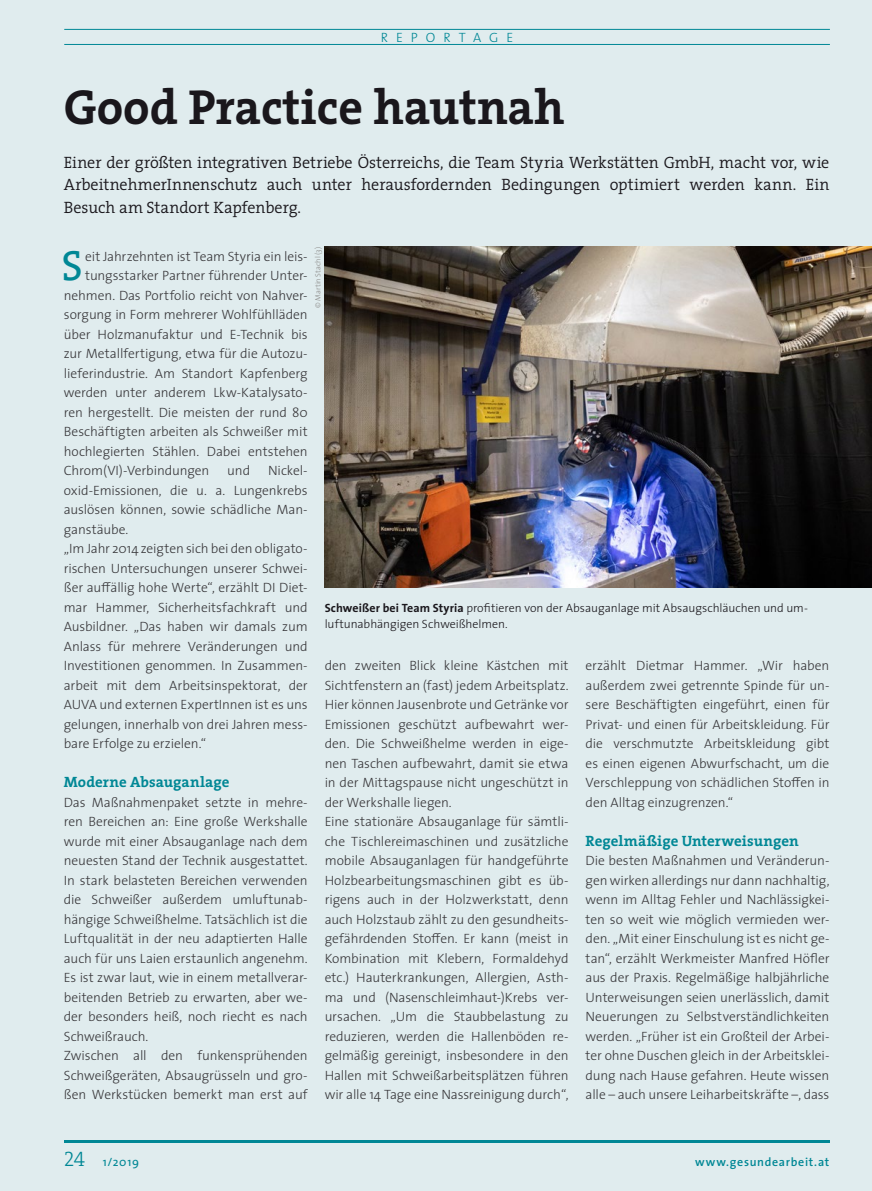
<style>
.page{position:relative;width:872px;height:1191px;background:#e0ecee}
.page>*{position:absolute;margin:0;border:0;box-sizing:border-box;transform-origin:0 0}
.t1{font:700 49.5px "The Serif";color:#1a171c}
.t2{font:42.45px "The Serif";color:#008795}
.t3{font:300 16.5px/22.5px "The Serif";color:#1a171c;text-align:justify}
.t4{font:700 15px "The Serif";color:#008795}
.t5{font:300 13.5px/19.5px "The Sans";letter-spacing:-.005em;color:#38373a}
.t6{font:300 13.5px "The Sans";letter-spacing:.585em;color:#008795}
.t7{font:300 12px/16.5px "The Sans";letter-spacing:-.005em;color:#1a171c}
.t8{font:600 12px "The Sans";letter-spacing:.06em;color:#008795}
.t9{font:12px "The Sans";color:#008795}
.t10{font:300 7.5px "The Sans";color:#888785}
.s1{font-weight:700}
.s2{font-family:"The Serif Light Caps";font-size:21px}
</style>
<div class="page">
<hr style="left:64px;top:1140px;width:765px;height:2px;background:#008795">
<hr style="left:64px;top:29px;width:766px;height:1px;background:#008795">
<hr style="left:64px;top:44px;width:766px;height:1px;background:#008795">
<img style="left:325px;top:247px;width:547px;height:341px">
<p class="t6" style="left:381px;top:26px;width:134px">REPORTAGE</p>
<h1 class="t1" style="left:64px;top:66px;width:502px">Good Practice hautnah</h1>
<p class="t3" style="left:64px;top:150px;width:767px">Einer der größten integrativen Betriebe Österreichs, die Team Styria Werkstätten GmbH, macht vor, wie ArbeitnehmerInnenschutz auch unter herausfordernden Bedingungen optimiert werden kann. Ein Besuch am Standort Kapfenberg.</p>
<p class="t10" style="left:312px;top:308px;width:62px;rotate:-90deg">© Martin Stachl (3)</p>
<h2 class="t2" style="left:62px;top:230px;width:23px">S</h2>
<p class="t5" style="left:85px;top:246px;width:224px">eit Jahrzehnten ist Team Styria ein leis-</p>
<p class="t5" style="left:85px;top:265px;width:224px">tungsstarker Partner führender Unter-</p>
<p class="t5" style="left:64px;top:285px;width:245px">nehmen. Das Portfolio reicht von Nahver-</p>
<p class="t5" style="left:64px;top:304px;width:245px">sorgung in Form mehrerer Wohlfühlläden</p>
<p class="t5" style="left:64px;top:324px;width:245px">über Holzmanufaktur und E-Technik bis</p>
<p class="t5" style="left:64px;top:343px;width:245px">zur Metallfertigung, etwa für die Autozu-</p>
<p class="t5" style="left:64px;top:363px;width:245px">lieferindustrie. Am Standort Kapfenberg</p>
<p class="t5" style="left:64px;top:382px;width:245px">werden unter anderem Lkw-Katalysato-</p>
<p class="t5" style="left:64px;top:402px;width:245px">ren hergestellt. Die meisten der rund 80</p>
<p class="t5" style="left:64px;top:421px;width:245px">Beschäftigten arbeiten als Schweißer mit</p>
<p class="t5" style="left:64px;top:441px;width:245px">hochlegierten Stählen. Dabei entstehen</p>
<p class="t5" style="left:64px;top:460px;width:147px">Chrom(VI)-Verbindungen</p>
<p class="t5" style="left:227px;top:460px;width:24px">und</p>
<p class="t5" style="left:64px;top:460px;width:245px;text-indent:204px">Nickel&shy;oxid-Emissionen, die u. a. Lungenkrebs auslösen können, sowie schädliche Man&shy;ganstäube.<br>„Im Jahr 2014 zeigten sich bei den obligato&shy;rischen Untersuchungen unserer Schwei&shy;ßer auffällig hohe Werte“, erzählt DI Diet&shy;mar Hammer, Sicherheitsfachkraft und Ausbildner. „Das haben wir damals zum Anlass für mehrere Veränderungen und Investitionen genommen. In Zusammen&shy;arbeit mit dem Arbeitsinspektorat, der AUVA und externen ExpertInnen ist es uns gelungen, innerhalb von drei Jahren mess&shy;bare Erfolge zu erzielen.“</p>
<p class="t4" style="left:64px;top:769px;width:167px">Moderne Absauganlage</p>
<p class="t5" style="left:64px;top:792px;width:245px">Das Maßnahmenpaket setzte in mehre&shy;ren Bereichen an: Eine große Werkshalle wurde mit einer Absauganlage nach dem neuesten Stand der Technik ausgestattet.<br>In stark belasteten Bereichen verwenden die Schweißer außerdem umluftunab&shy;hängige Schweißhelme. Tatsächlich ist die Luftqualität in der neu adaptierten Halle auch für uns Laien erstaunlich angenehm.<br>Es ist zwar laut, wie in einem metallverar&shy;beitenden Betrieb zu erwarten, aber we&shy;der besonders heiß, noch riecht es nach Schweißrauch.<br>Zwischen all den funkensprühenden Schweißgeräten, Absaugrüsseln und gro&shy;ßen Werkstücken bemerkt man erst auf</p>
<p class="t7" style="left:325px;top:599px;width:485px"><span class="s1">Schweißer bei Team Styria</span> profitieren von der Absauganlage mit Absaugschläuchen und um&shy;luftunabhängigen Schweißhelmen.</p>
<p class="t5" style="left:325px;top:655px;width:245px">den zweiten Blick kleine Kästchen mit Sichtfenstern an (fast) jedem Arbeitsplatz.<br>Hier können Jausenbrote und Getränke vor Emissionen geschützt aufbewahrt wer&shy;den. Die Schweißhelme werden in eige&shy;nen Taschen aufbewahrt, damit sie etwa in der Mittagspause nicht ungeschützt in der Werkshalle liegen.<br>Eine stationäre Absauganlage für sämtli&shy;che Tischlereimaschinen und zusätzliche mobile Absauganlagen für handgeführte Holzbearbeitungsmaschinen gibt es üb&shy;rigens auch in der Holzwerkstatt, denn auch Holzstaub zählt zu den gesundheits&shy;gefährdenden Stoffen. Er kann (meist in Kombination mit Klebern, Formaldehyd etc.) Hauterkrankungen, Allergien, Asth&shy;ma und (Nasenschleimhaut-)Krebs ver&shy;ursachen. „Um die Staubbelastung zu reduzieren, werden die Hallenböden re&shy;gelmäßig gereinigt, insbesondere in den Hallen mit Schweißarbeitsplätzen führen wir alle 14 Tage eine Nassreinigung durch“,</p>
<p class="t5" style="left:585px;top:655px;width:245px;text-align:justify">erzählt Dietmar Hammer. „Wir haben außerdem zwei getrennte Spinde für un&shy;sere Beschäftigten eingeführt, einen für Privat- und einen für Arbeitskleidung. Für die verschmutzte Arbeitskleidung gibt es einen eigenen Abwurfschacht, um die Verschleppung von schädlichen Stoffen in den Alltag einzugrenzen.“</p>
<p class="t4" style="left:585px;top:828px;width:215px">Regelmäßige Unterweisungen</p>
<p class="t5" style="left:585px;top:850px;width:245px;text-align:justify">Die besten Maßnahmen und Veränderun&shy;gen wirken allerdings nur dann nachhaltig, wenn im Alltag Fehler und Nachlässigkei&shy;ten so weit wie möglich vermieden wer&shy;den. „Mit einer Einschulung ist es nicht ge&shy;tan“, erzählt Werkmeister Manfred Höfler aus der Praxis. Regelmäßige halbjährliche Unterweisungen seien unerlässlich, damit Neuerungen zu Selbstverständlichkeiten werden. „Früher ist ein Großteil der Arbei&shy;ter ohne Duschen gleich in der Arbeitsklei&shy;dung nach Hause gefahren. Heute wissen alle – auch unsere Leiharbeitskräfte –, dass</p>
<p class="t9" style="left:64px;top:1151px;width:77px"><span class="s2">24</span> 1/2019</p>
<p class="t8" style="left:695px;top:1151px;width:136px">www.gesundearbeit.at</p>
</div>
